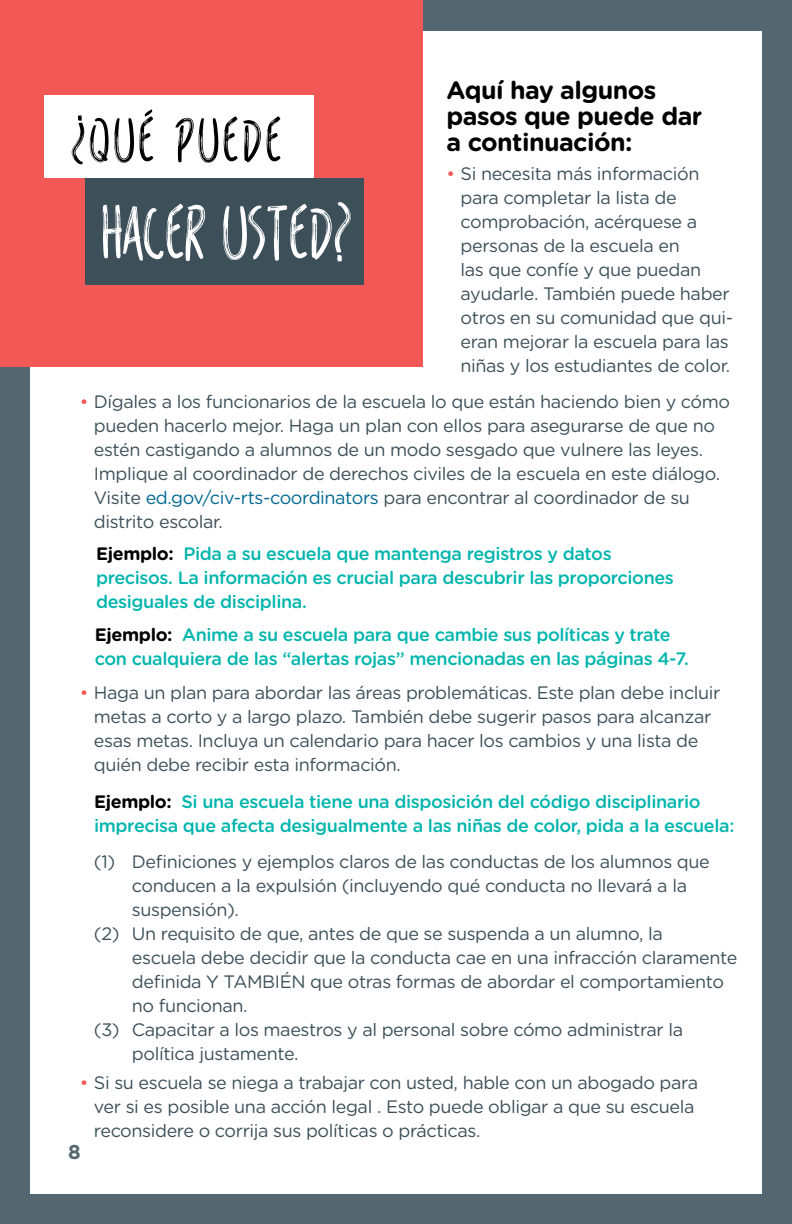
<style>
.page{position:relative;width:792px;height:1224px;background:#fff}
.page>*{position:absolute;margin:0;border:0;box-sizing:border-box;transform-origin:0 0}
.t1{font:72px "REIS";letter-spacing:-.02em;color:#fff}
.t2{font:59.4px "REIS";color:#000}
.t3{font:700 25px/26px "Gotham Rounded";letter-spacing:-.02em;color:#000}
.t4{font:700 20px "Gotham Rounded";color:#546670}
.t5{font:18px/24px "Gotham Rounded";letter-spacing:-.02em;color:#3d505a}
.t6{font:500 18px/24px "Gotham Rounded";letter-spacing:-.02em;color:#00b5ad}
.s1{color:#f15856}
.s2{color:#006892}
.s3{font-weight:700;color:#000}
</style>
<div class="page">
<div style="left:0;top:0;width:792px;height:1224px;border:30px solid #546670"></div>
<div style="left:0;top:0;width:423px;height:366px;background:#f15856"></div>
<div style="left:85px;top:178px;width:278px;height:106px;background:#3d505a"></div>
<div style="left:44px;top:96px;width:270px;height:82px;background:#fff"></div>
<div style="left:0;top:1217px;width:792px;height:7px;background:#546670"></div>
<h3 class="t3" style="left:447px;top:76px;width:257px">Aquí hay algunos pasos que puede dar a continuación:</h3>
<p class="t5" style="left:461px;top:161px;width:274px;text-indent:-14px"><span class="s1">•</span> Si necesita más información para completar la lista de comprobación, acérquese a personas de la escuela en<br>las que confíe y que puedan ayudarle. También puede haber otros en su comunidad que qui&shy;eran mejorar la escuela para las niñas y los estudiantes de color.</p>
<p class="t5" style="left:94px;top:389px;width:638px;text-indent:-14px"><span class="s1">•</span> Dígales a los funcionarios de la escuela lo que están haciendo bien y cómo pueden hacerlo mejor. Haga un plan con ellos para asegurarse de que no estén castigando a alumnos de un modo sesgado que vulnere las leyes.<br>Implique al coordinador de derechos civiles de la escuela en este diálogo.<br>Visite <span class="s2">ed.gov/civ-rts-coordinators</span> para encontrar al coordinador de su distrito escolar.</p>
<h2 class="t2" style="left:70px;top:107px;width:213px">¿QUÉ PUEDE</h2>
<h1 class="t1" style="left:101px;top:192px;width:254px">HACER USTED?</h1>
<p class="t6" style="left:96px;top:541px;width:579px"><span class="s3">Ejemplo:</span> Pida a su escuela que mantenga registros y datos precisos. La información es crucial para descubrir las proporciones desiguales de disciplina.</p>
<p class="t6" style="left:95px;top:622px;width:596px;text-indent:-13px"><span class="s3">Ejemplo:</span> Anime a su escuela para que cambie sus políticas y trate con cualquiera de las “alertas rojas” mencionadas en las páginas 4-7.</p>
<p class="t5" style="left:94px;top:680px;width:628px;text-indent:-14px"><span class="s1">•</span> Haga un plan para abordar las áreas problemáticas. Este plan debe incluir metas a corto y a largo plazo. También debe sugerir pasos para alcanzar esas metas. Incluya un calendario para hacer los cambios y una lista de quién debe recibir esta información.</p>
<p class="t6" style="left:94px;top:789px;width:642px"><span class="s3">Ejemplo:</span> Si una escuela tiene una disposición del código disciplinario imprecisa que afecta desigualmente a las niñas de color, pida a la escuela:</p>
<p class="t5" style="left:94px;top:849px;width:617px">(1) Definiciones y ejemplos claros de las conductas de los alumnos que</p>
<p class="t5" style="left:132px;top:873px;width:557px">conducen a la expulsión (incluyendo qué conducta no llevará a la</p>
<p class="t5" style="left:132px;top:897px;width:108px">suspensión).</p>
<p class="t5" style="left:94px;top:921px;width:570px">(2) Un requisito de que, antes de que se suspenda a un alumno, la</p>
<p class="t5" style="left:132px;top:945px;width:607px">escuela debe decidir que la conducta cae en una infracción claramente</p>
<p class="t5" style="left:132px;top:969px;width:594px">definida Y TAMBIÉN que otras formas de abordar el comportamiento</p>
<p class="t5" style="left:132px;top:993px;width:117px">no funcionan.</p>
<p class="t5" style="left:94px;top:1017px;width:591px">(3) Capacitar a los maestros y al personal sobre cómo administrar la</p>
<p class="t5" style="left:132px;top:1041px;width:168px">política justamente.</p>
<p class="t5" style="left:94px;top:1069px;width:606px;text-indent:-14px"><span class="s1">•</span> Si su escuela se niega a trabajar con usted, hable con un abogado para ver si es posible una acción legal . Esto puede obligar a que su escuela reconsidere o corrija sus políticas o prácticas.</p>
<p class="t4" style="left:68px;top:1138px;width:14px">8</p>
</div>
